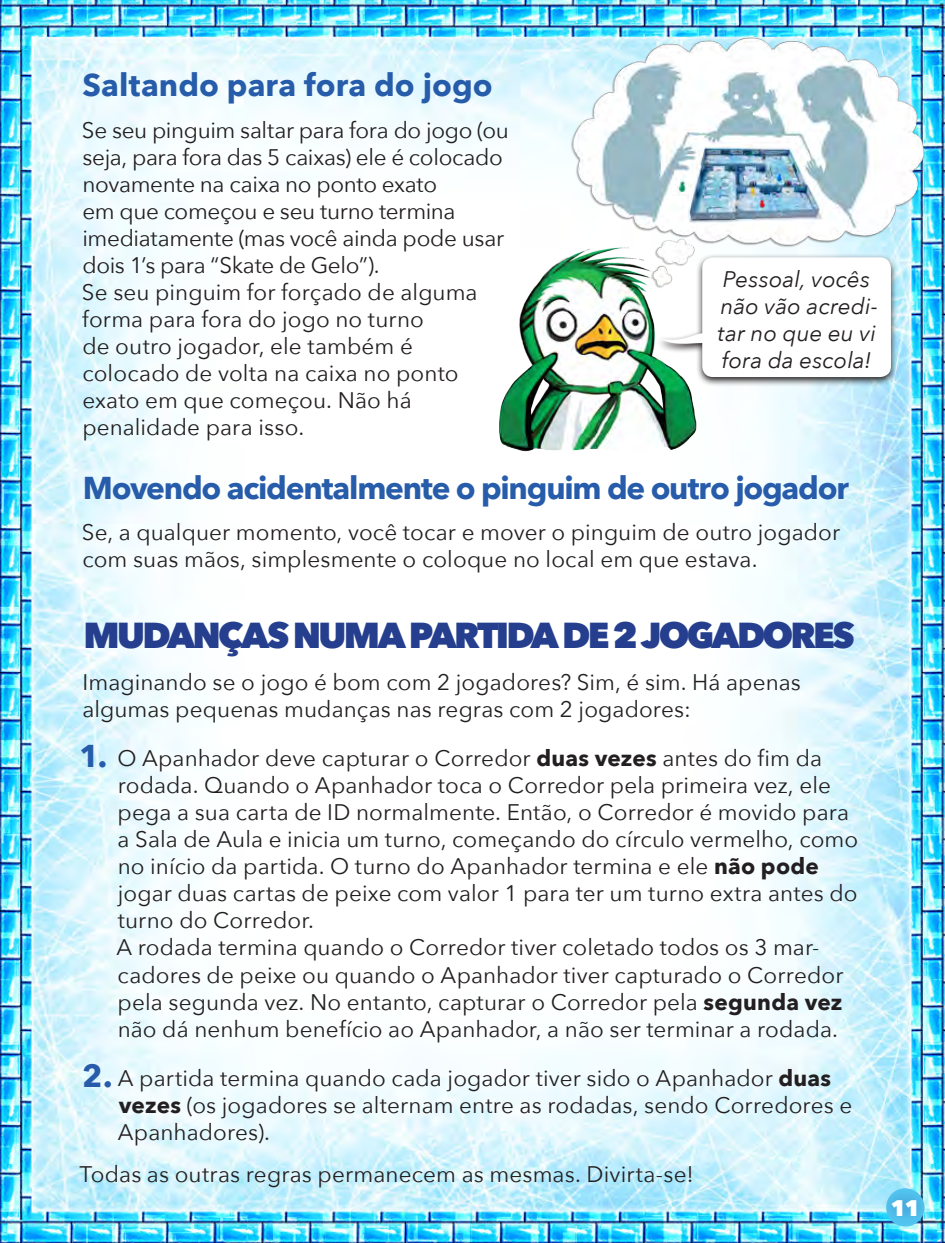
<style>
.page{position:relative;width:945px;height:1243px;background:#fff}
.page>*{position:absolute;margin:0;border:0;box-sizing:border-box;transform-origin:0 0}
.t1{font:800 36px "Avenir Next";letter-spacing:-.075em;color:#253f8e}
.t2{font:700 31.5px "Avenir Next";letter-spacing:-.035em;color:#275caa}
.t3{font:700 31.5px "Avenir Next";color:#275caa}
.t4{font:22.5px/27px "Avenir Next";letter-spacing:.005em;color:#231f20}
.t5{font:italic 22.5px/27px "Avenir Next";letter-spacing:.005em;color:#231f20}
.t6{font:800 22.5px "Avenir Next";color:#fff}
.s1{font-weight:700}
</style>
<div class="page">
<img style="left:0;top:0;width:945px;height:1242px">
<img style="left:476px;top:20px;width:464px;height:440px">
<svg style="left:655px;top:253px;width:243px;height:134px"></svg>
<svg style="left:661px;top:257px;width:230px;height:120px"></svg>
<div style="left:879px;top:1185px;width:51px;height:42px;background:#253f8e;opacity:.5"></div>
<h2 class="t3" style="left:83px;top:58px;width:411px">Saltando para fora do jogo</h2>
<p class="t4" style="left:82px;top:116px;width:428px">Se seu pinguim saltar para fora do jogo (ou seja, para fora das 5 caixas) ele é colocado novamente na caixa no ponto exato<br>em que começou e seu turno termina imediatamente (mas você ainda pode usar dois 1’s para “Skate de Gelo”).<br>Se seu pinguim for forçado de alguma forma para fora do jogo no turno<br>de outro jogador, ele também é colocado de volta na caixa no ponto exato em que começou. Não há penalidade para isso.</p>
<h2 class="t2" style="left:83px;top:460px;width:767px">Movendo acidentalmente o pinguim de outro jogador</h2>
<p class="t4" style="left:82px;top:518px;width:759px">Se, a qualquer momento, você tocar e mover o pinguim de outro jogador com suas mãos, simplesmente o coloque no local em que estava.</p>
<p class="t5" style="left:718px;top:265px;width:162px">Pessoal, vocês não vão acredi&shy;tar no que eu vi fora da escola!</p>
<h1 class="t1" style="left:83px;top:613px;width:773px">MUDANÇAS NUMA PARTIDA DE 2 JOGADORES</h1>
<p class="t4" style="left:82px;top:667px;width:720px">Imaginando se o jogo é bom com 2 jogadores? Sim, é sim. Há apenas algumas pequenas mudanças nas regras com 2 jogadores:</p>
<h2 class="t2" style="left:79px;top:729px;width:30px">1.</h2>
<p class="t4" style="left:116px;top:744px;width:743px">O Apanhador deve capturar o Corredor <span class="s1">duas vezes</span> antes do fim da rodada. Quando o Apanhador toca o Corredor pela primeira vez, ele pega a sua carta de ID normalmente. Então, o Corredor é movido para a Sala de Aula e inicia um turno, começando do círculo vermelho, como no início da partida. O turno do Apanhador termina e ele <span class="s1">não pode </span>jogar duas cartas de peixe com valor 1 para ter um turno extra antes do turno do Corredor.<br>A rodada termina quando o Corredor tiver coletado todos os 3 mar&shy;cadores de peixe ou quando o Apanhador tiver capturado o Corredor pela segunda vez. No entanto, capturar o Corredor pela <span class="s1">segunda vez </span>não dá nenhum benefício ao Apanhador, a não ser terminar a rodada.</p>
<h2 class="t2" style="left:82px;top:1048px;width:32px">2.</h2>
<p class="t4" style="left:118px;top:1063px;width:736px">A partida termina quando cada jogador tiver sido o Apanhador <span class="s1">duas vezes</span> (os jogadores se alternam entre as rodadas, sendo Corredores e<br>Apanhadores).</p>
<p class="t4" style="left:80px;top:1159px;width:615px">Todas as outras regras permanecem as mesmas. Divirta-se!</p>
<p class="t6" style="left:890px;top:1193px;width:31px">11</p>
</div>
